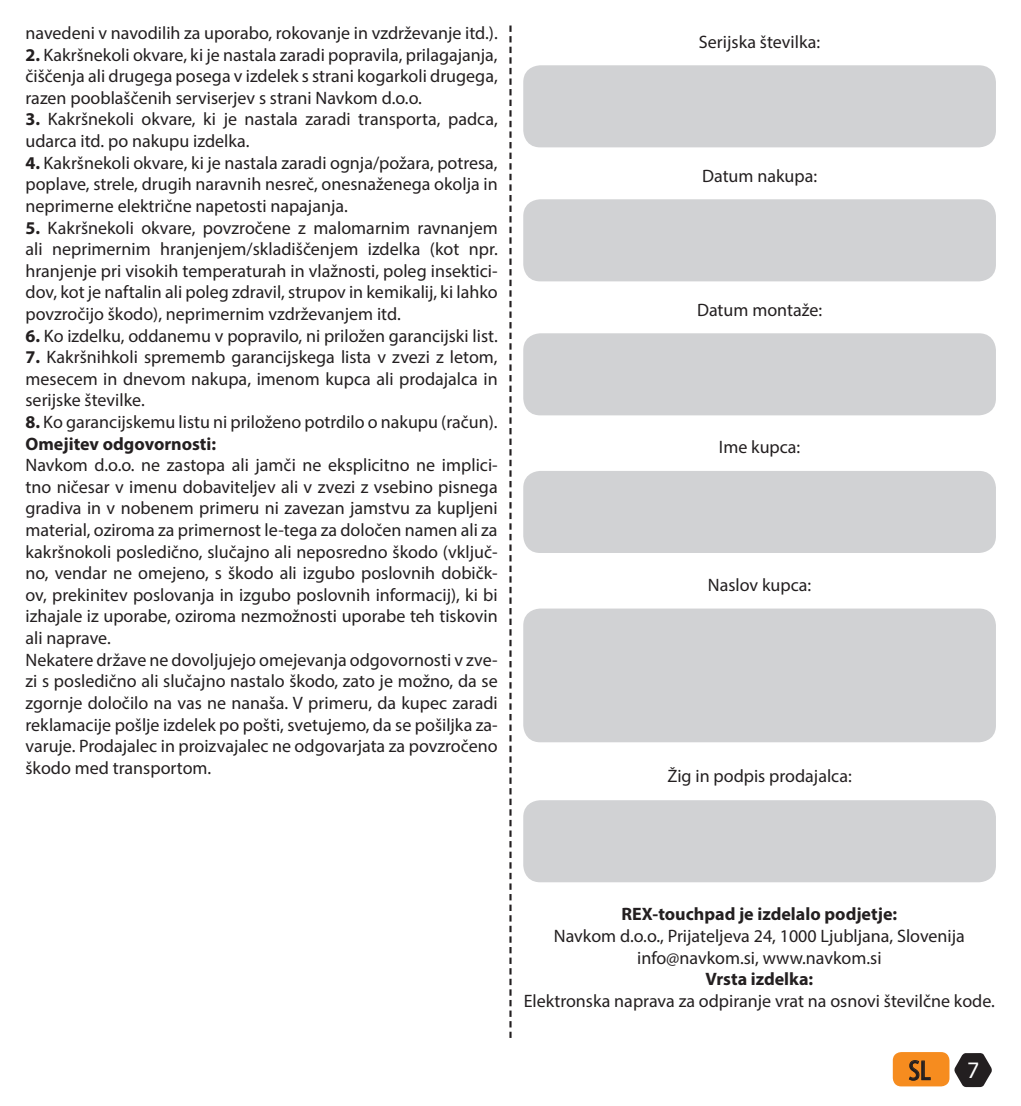
<style>
.page{position:relative;width:1021px;height:1106px;background:#fff}
.page>*{position:absolute;margin:0;border:0;box-sizing:border-box;transform-origin:0 0}
.t1{font:27px "Ubuntu Condensed";color:#231f20}
.t2{font:21px "Tahoma";color:#fff}
.tekst_slo{font:18px/21.6px "Myriad Pro";color:#231f20;text-align:justify}
.tekst_slo-2{font:700 18px "Myriad Pro";color:#231f20}
.s1{font-weight:700}
</style>
<div class="page">
<svg style="left:954px;top:1053px;width:38px;height:34px"></svg>
<div style="left:892px;top:1052px;width:57px;height:34px;background:#f68c1f;border-radius:9px"></div>
<svg style="left:909px;top:1060px;width:22px;height:21px"></svg>
<div style="left:523px;top:65px;width:472px;height:82px;background:#d1d2d4;border-radius:17px"></div>
<div style="left:523px;top:199px;width:472px;height:82px;background:#d1d2d4;border-radius:17px"></div>
<div style="left:523px;top:333px;width:472px;height:82px;background:#d1d2d4;border-radius:17px"></div>
<div style="left:523px;top:471px;width:472px;height:82px;background:#d1d2d4;border-radius:17px"></div>
<div style="left:523px;top:608px;width:472px;height:134px;background:#d1d2d4;border-radius:17px"></div>
<div style="left:523px;top:800px;width:472px;height:82px;background:#d1d2d4;border-radius:17px"></div>
<svg style="left:509px;top:26px;width:2px;height:1011px"></svg>
<p class="tekst_slo" style="left:26px;top:22px;width:473px">navedeni v navodilih za uporabo, rokovanje in vzdrževanje itd.).</p>
<p class="tekst_slo" style="left:26px;top:43px;width:474px"><span class="s1">2.</span> Kakršnekoli okvare, ki je nastala zaradi popravila, prilagajanja, čiščenja ali drugega posega v izdelek s strani kogarkoli drugega, razen pooblaščenih serviserjev s strani Navkom d.o.o.</p>
<p class="tekst_slo" style="left:26px;top:108px;width:473px"><span class="s1">3.</span> Kakršnekoli okvare, ki je nastala zaradi transporta, padca, udarca itd. po nakupu izdelka.</p>
<p class="tekst_slo" style="left:26px;top:151px;width:473px"><span class="s1">4.</span> Kakršnekoli okvare, ki je nastala zaradi ognja/požara, potresa, poplave, strele, drugih naravnih nesreč, onesnaženega okolja in neprimerne električne napetosti napajanja.</p>
<p class="tekst_slo" style="left:26px;top:216px;width:474px"><span class="s1">5.</span> Kakršnekoli okvare, povzročene z malomarnim ravnanjem ali neprimernim hranjenjem/skladiščenjem izdelka (kot npr. hranjenje pri visokih temperaturah in vlažnosti, poleg insektici&shy;dov, kot je naftalin ali poleg zdravil, strupov in kemikalij, ki lahko povzročijo škodo), neprimernim vzdrževanjem itd.</p>
<p class="tekst_slo" style="left:26px;top:324px;width:474px"><span class="s1">6.</span> Ko izdelku, oddanemu v popravilo, ni priložen garancijski list.</p>
<p class="tekst_slo" style="left:26px;top:346px;width:473px"><span class="s1">7.</span> Kakršnihkoli sprememb garancijskega lista v zvezi z letom, mesecem in dnevom nakupa, imenom kupca ali prodajalca in serijske številke.</p>
<p class="tekst_slo" style="left:26px;top:411px;width:473px"><span class="s1">8.</span> Ko garancijskemu listu ni priloženo potrdilo o nakupu (račun).</p>
<p class="tekst_slo-2" style="left:26px;top:432px;width:192px">Omejitev odgovornosti:</p>
<p class="tekst_slo" style="left:26px;top:454px;width:474px">Navkom d.o.o. ne zastopa ali jamči ne eksplicitno ne implici&shy;tno ničesar v imenu dobaviteljev ali v zvezi z vsebino pisnega gradiva in v nobenem primeru ni zavezan jamstvu za kupljeni material, oziroma za primernost le-tega za določen namen ali za kakršnokoli posledično, slučajno ali neposredno škodo (vključ&shy;no, vendar ne omejeno, s škodo ali izgubo poslovnih dobičk&shy;ov, prekinitev poslovanja in izgubo poslovnih informacij), ki bi izhajale iz uporabe, oziroma nezmožnosti uporabe teh tiskovin ali naprave.</p>
<p class="tekst_slo" style="left:26px;top:648px;width:473px">Nekatere države ne dovoljujejo omejevanja odgovornosti v zve&shy;zi s posledično ali slučajno nastalo škodo, zato je možno, da se zgornje določilo na vas ne nanaša. V primeru, da kupec zaradi reklamacije pošlje izdelek po pošti, svetujemo, da se pošiljka za&shy;varuje. Prodajalec in proizvajalec ne odgovarjata za povzročeno škodo med transportom.</p>
<p class="tekst_slo" style="left:699px;top:30px;width:123px">Serijska številka:</p>
<p class="tekst_slo" style="left:702px;top:164px;width:117px">Datum nakupa:</p>
<p class="tekst_slo" style="left:697px;top:298px;width:127px">Datum montaže:</p>
<p class="tekst_slo" style="left:718px;top:436px;width:83px">Ime kupca:</p>
<p class="tekst_slo" style="left:708px;top:573px;width:105px">Naslov kupca:</p>
<p class="tekst_slo" style="left:667px;top:765px;width:186px">Žig in podpis prodajalca:</p>
<p class="tekst_slo-2" style="left:621px;top:902px;width:277px">REX-touchpad je izdelalo podjetje:</p>
<p class="tekst_slo" style="left:554px;top:924px;width:412px">Navkom d.o.o., Prijateljeva 24, 1000 Ljubljana, Slovenija</p>
<p class="tekst_slo" style="left:637px;top:946px;width:246px">info@navkom.si, www.navkom.si</p>
<p class="tekst_slo-2" style="left:705px;top:967px;width:109px">Vrsta izdelka:</p>
<p class="tekst_slo" style="left:524px;top:989px;width:472px">Elektronska naprava za odpiranje vrat na osnovi številčne kode.</p>
<h1 class="t1" style="left:908px;top:1053px;width:24px">SL</h1>
<p class="t2" style="left:967px;top:1056px;width:13px">7</p>
</div>
